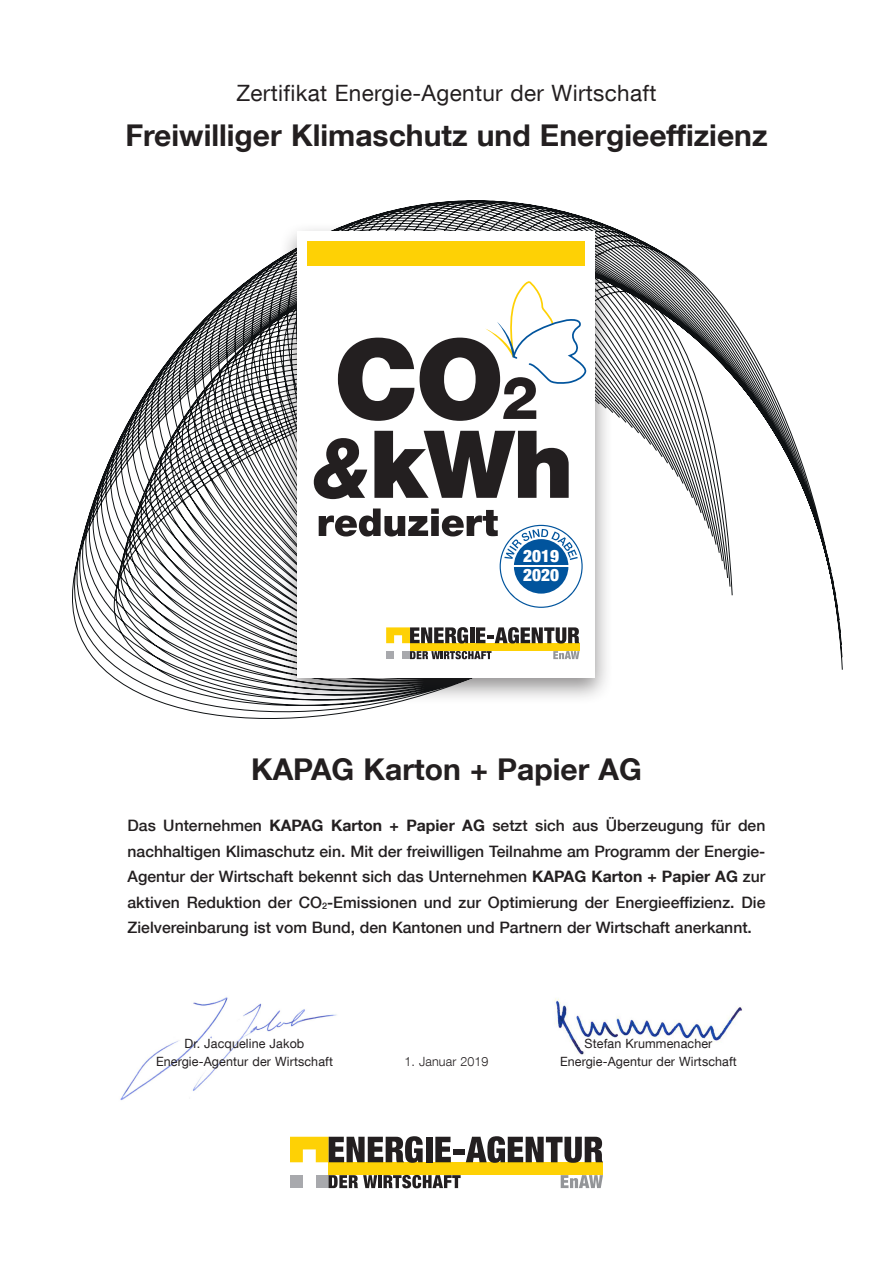
<style>
.page{position:relative;width:893px;height:1263px;background:#fff}
.page>*{position:absolute;margin:0;border:0;box-sizing:border-box;transform-origin:0 0}
.t1{font:700 30px "Helvetica Neue LT Com";color:#231f20}
.t2{font:22.5px "Helvetica Neue LT Com";letter-spacing:.015em;color:#231f20}
.t3{font:900 condensed 17.25px "Helvetica Neue LT Com";color:#fff}
.t4{font:500 15.75px/25.5px "Helvetica Neue LT Com";color:#231f20;text-align:justify}
.t5{font:12.75px "Helvetica Neue LT Com";letter-spacing:.01em;color:#231f20}
.t6{font:300 12.75px "Helvetica Neue LT Com";letter-spacing:.01em;color:#231f20}
.s1{font-weight:700}
</style>
<div class="page">
<img style="left:120px;top:997px;width:217px;height:104px">
<img style="left:554px;top:998px;width:188px;height:57px">
<svg style="left:72px;top:201px;width:770px;height:518px"></svg>
<div style="left:279px;top:221px;width:335px;height:484px;background:#231f20;opacity:.5"></div>
<div style="left:298px;top:231px;width:297px;height:447px;background:#fff"></div>
<div style="left:308px;top:241px;width:277px;height:25px;background:#fed105"></div>
<svg style="left:314px;top:281px;width:273px;height:218px"></svg>
<div style="left:410px;top:643px;width:169px;height:8px;background:#fed105"></div>
<div style="left:386px;top:651px;width:8px;height:8px;background:#a8a9ad"></div>
<div style="left:402px;top:651px;width:8px;height:8px;background:#a8a9ad"></div>
<svg style="left:553px;top:651px;width:26px;height:8px"></svg>
<svg style="left:386px;top:627px;width:82px;height:16px"></svg>
<hr style="left:470px;top:627px;width:4px;height:16px;background:#231f20">
<svg style="left:476px;top:627px;width:103px;height:16px"></svg>
<svg style="left:410px;top:651px;width:81px;height:8px"></svg>
<svg style="left:319px;top:508px;width:264px;height:100px"></svg>
<hr style="left:513px;top:566px;width:56px;height:1px;background:#fff">
<div style="left:329px;top:1162px;width:274px;height:13px;background:#fed105"></div>
<div style="left:290px;top:1175px;width:13px;height:13px;background:#a8a9ad"></div>
<div style="left:316px;top:1175px;width:13px;height:13px;background:#a8a9ad"></div>
<svg style="left:561px;top:1175px;width:42px;height:13px"></svg>
<svg style="left:290px;top:1136px;width:133px;height:27px"></svg>
<div style="left:426px;top:1137px;width:6px;height:25px;background:#231f20"></div>
<svg style="left:435px;top:1137px;width:16px;height:25px"></svg>
<div style="left:453px;top:1149px;width:12px;height:6px;background:#231f20"></div>
<svg style="left:466px;top:1136px;width:137px;height:27px"></svg>
<svg style="left:329px;top:1175px;width:48px;height:13px"></svg>
<hr style="left:378px;top:1175px;width:4px;height:13px;background:#231f20">
<svg style="left:383px;top:1175px;width:78px;height:13px"></svg>
<p class="t2" style="left:236px;top:79px;width:422px">Zertifikat Energie-Agentur der Wirtschaft</p>
<p class="t1" style="left:125px;top:117px;width:644px">Freiwilliger Klimaschutz und Energieeffizienz</p>
<p class="t3" style="left:523px;top:546px;width:37px">2019</p>
<p class="t3" style="left:523px;top:565px;width:37px">2020</p>
<p class="t1" style="left:251px;top:750px;width:392px">KAPAG Karton + Papier AG</p>
<p class="t4" style="left:128px;top:812px;width:639px">Das Unternehmen <span class="s1">KAPAG Karton + Papier AG</span> setzt sich aus Überzeugung für den nachhaltigen Klimaschutz ein. Mit der freiwilligen Teilnahme am Programm der Energie-Agentur der Wirtschaft bekennt sich das Unternehmen <span class="s1">KAPAG Karton + Papier AG</span> zur aktiven Reduktion der CO<sub>2</sub>-Emissionen und zur Optimierung der Energieeffizienz. Die Zielvereinbarung ist vom Bund, den Kantonen und Partnern der Wirtschaft anerkannt.</p>
<p class="t5" style="left:185px;top:1036px;width:121px">Dr. Jacqueline Jakob</p>
<p class="t5" style="left:156px;top:1054px;width:178px">Energie-Agentur der Wirtschaft</p>
<p class="t5" style="left:585px;top:1036px;width:129px">Stefan Krummenacher</p>
<p class="t6" style="left:404px;top:1054px;width:86px">1. Januar 2019</p>
<p class="t5" style="left:560px;top:1054px;width:178px">Energie-Agentur der Wirtschaft</p>
</div>
